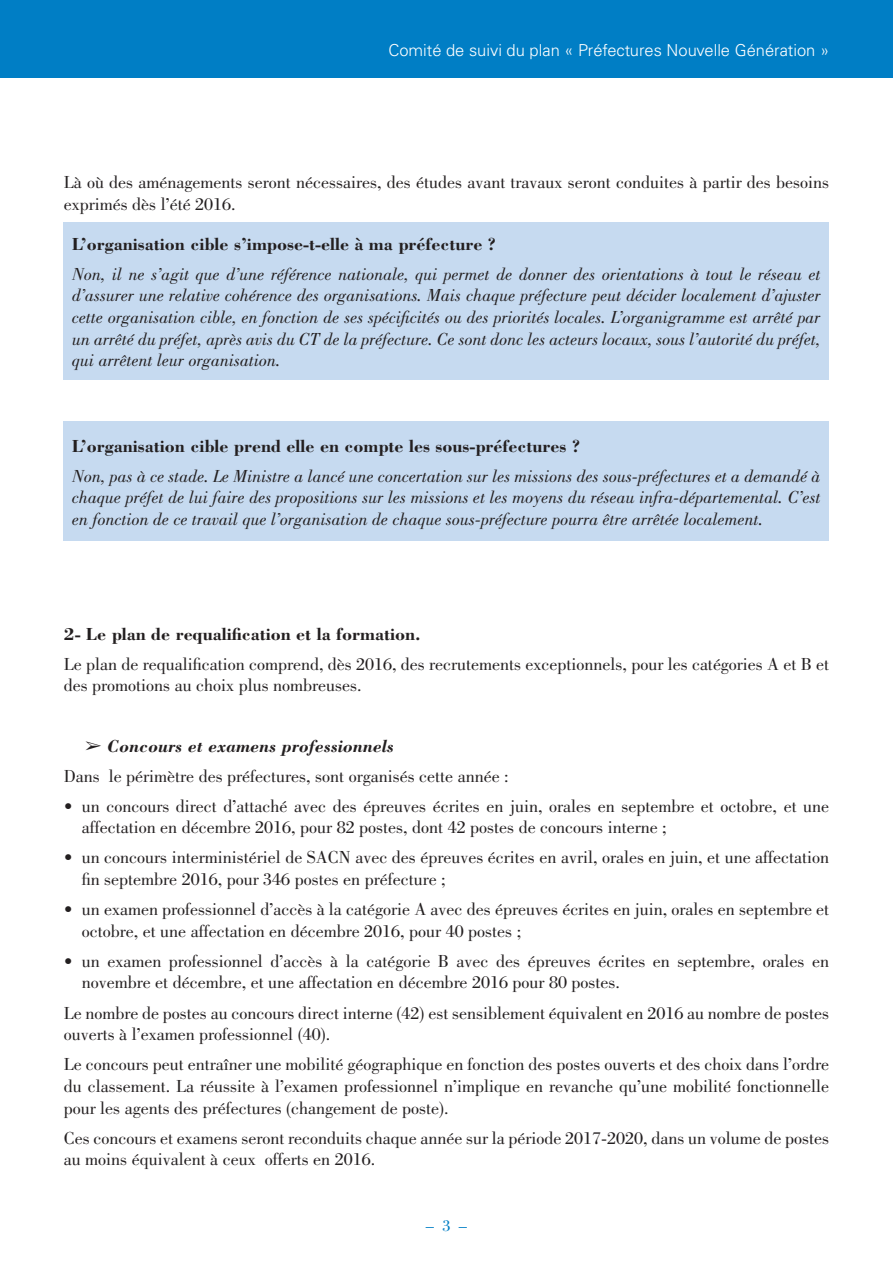
<style>
.page{position:relative;width:893px;height:1263px;background:#fff}
.page>*{position:absolute;margin:0;border:0;box-sizing:border-box;transform-origin:0 0}
.texte{font:18px/21.6px "Bodoni";color:#231f20}
.t1{font:italic 18px/21.6px "Bodoni";color:#231f20}
._1{font:700 18px "Bodoni";color:#231f20}
.rubrique{font:italic 700 18px "Bodoni";color:#231f20}
.t2{font:300 16.5px "Univers";color:#fff}
.t3{font:16.5px "Bodoni";color:#007ec5}
.s1{font-weight:700;font-style:normal}
</style>
<div class="page">
<div style="left:0;top:0;width:893px;height:77px;background:#007ec5"></div>
<div style="left:64px;top:222px;width:765px;height:157px;background:#c6daf0"></div>
<div style="left:64px;top:422px;width:765px;height:119px;background:#c6daf0"></div>
<p class="t2" style="left:388px;top:40px;width:442px">Comité de suivi du plan « Préfectures Nouvelle Génération »</p>
<p class="texte" style="left:64px;top:172px;width:767px">Là où des aménagements seront nécessaires, des études avant travaux seront conduites à partir des besoins exprimés dès l’été 2016.</p>
<p class="t1" style="left:72px;top:229px;width:750px;line-height:30.2px"><span class="s1">L’organisation cible s’impose-t-elle à ma préfecture ?<br></span>Non, il ne s’agit que d’une référence nationale, qui permet de donner des orientations à tout le réseau et</p>
<p class="t1" style="left:72px;top:285px;width:750px;text-align:justify">d’assurer une relative cohérence des organisations. Mais chaque préfecture peut décider localement d’ajuster cette organisation cible, en fonction de ses spécificités ou des priorités locales. L’organigramme est arrêté par un arrêté du préfet, après avis du CT de la préfecture. Ce sont donc les acteurs locaux, sous l’autorité du préfet, qui arrêtent leur organisation.</p>
<p class="t1" style="left:72px;top:431px;width:750px;line-height:30.2px"><span class="s1">L’organisation cible prend elle en compte les sous-préfectures ?<br></span>Non, pas à ce stade. Le Ministre a lancé une concertation sur les missions des sous-préfectures et a demandé à</p>
<p class="t1" style="left:72px;top:487px;width:750px">chaque préfet de lui faire des propositions sur les missions et les moyens du réseau infra-départemental. C’est en fonction de ce travail que l’organisation de chaque sous-préfecture pourra être arrêtée localement.</p>
<p class="_1" style="left:64px;top:622px;width:359px">2- Le plan de requalification et la formation.</p>
<p class="texte" style="left:64px;top:653px;width:767px">Le plan de requalification comprend, dès 2016, des recrutements exceptionnels, pour les catégories A et B et des promotions au choix plus nombreuses.</p>
<p class="rubrique" style="left:85px;top:734px;width:310px">➢ Concours et examens professionnels</p>
<p class="texte" style="left:64px;top:765px;width:446px">Dans le périmètre des préfectures, sont organisés cette année :</p>
<p class="texte" style="left:82px;top:795px;width:749px;text-indent:-18px">• un concours direct d’attaché avec des épreuves écrites en juin, orales en septembre et octobre, et une affectation en décembre 2016, pour 82 postes, dont 42 postes de concours interne ;</p>
<p class="texte" style="left:82px;top:847px;width:749px;text-indent:-18px">• un concours interministériel de SACN avec des épreuves écrites en avril, orales en juin, et une affectation fin septembre 2016, pour 346 postes en préfecture ;</p>
<p class="texte" style="left:82px;top:898px;width:749px;text-indent:-18px">• un examen professionnel d’accès à la catégorie A avec des épreuves écrites en juin, orales en septembre et octobre, et une affectation en décembre 2016, pour 40 postes ;</p>
<p class="texte" style="left:82px;top:950px;width:749px;text-indent:-18px">• un examen professionnel d’accès à la catégorie B avec des épreuves écrites en septembre, orales en novembre et décembre, et une affectation en décembre 2016 pour 80 postes.</p>
<p class="texte" style="left:64px;top:1002px;width:767px">Le nombre de postes au concours direct interne (42) est sensiblement équivalent en 2016 au nombre de postes ouverts à l’examen professionnel (40).</p>
<p class="texte" style="left:64px;top:1053px;width:767px;text-align:justify">Le concours peut entraîner une mobilité géographique en fonction des postes ouverts et des choix dans l’ordre du classement. La réussite à l’examen professionnel n’implique en revanche qu’une mobilité fonctionnelle pour les agents des préfectures (changement de poste).</p>
<p class="texte" style="left:64px;top:1127px;width:767px">Ces concours et examens seront reconduits chaque année sur la période 2017-2020, dans un volume de postes au moins équivalent à ceux offerts en 2016.</p>
<p class="t3" style="left:426px;top:1216px;width:43px">–3–</p>
</div>
